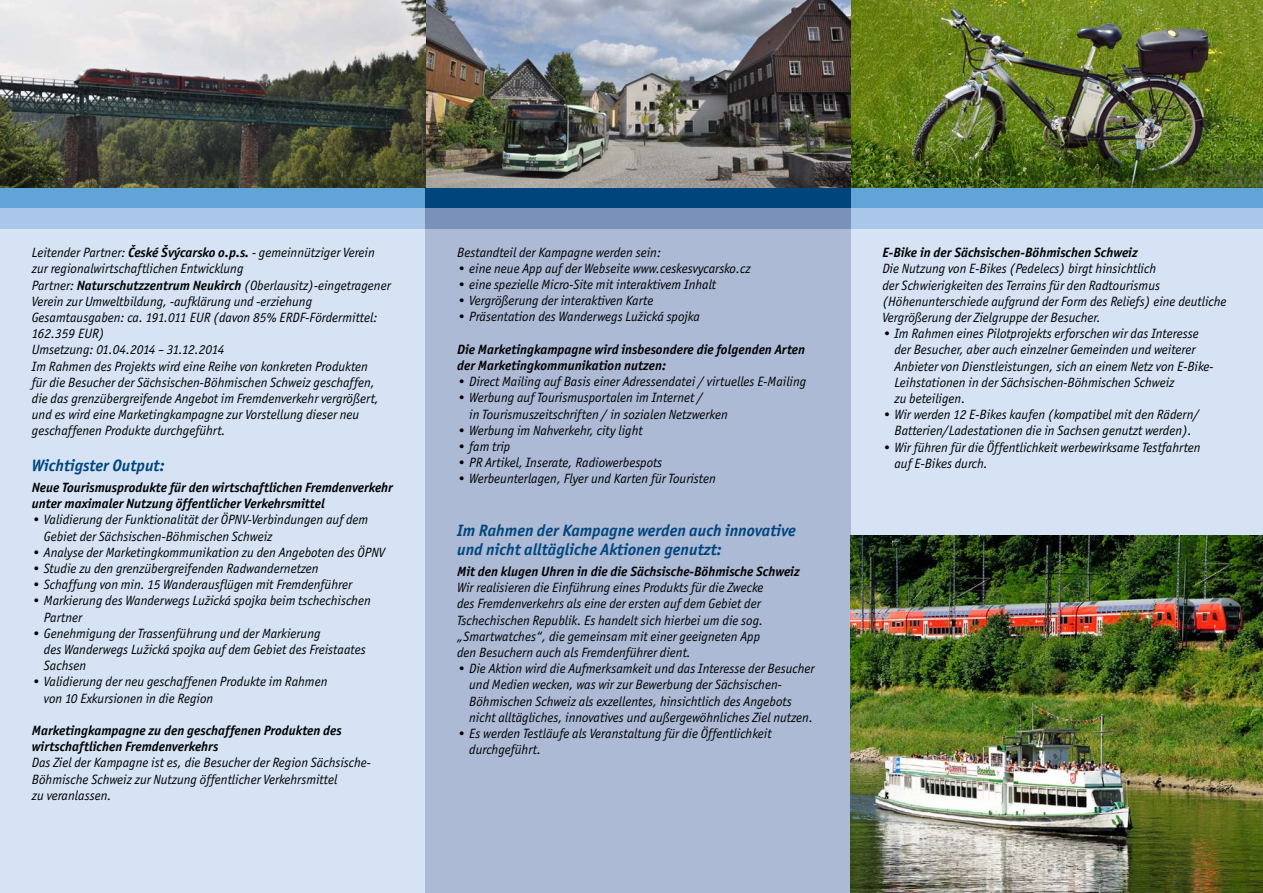
<style>
.page{position:relative;width:1263px;height:893px;background:#fff}
.page>*{position:absolute;margin:0;border:0;box-sizing:border-box;transform-origin:0 0}
.t1{font:italic 700 16.5px/19.8px "Officina San Itc TCE";color:#00457c}
.t2{font:italic 13.5px/16.2px "Officina San Itc TCE";color:#000}
.t3{font:italic 700 13.5px/16.2px "Officina San Itc TCE";color:#000}
.s1{font-weight:700}
</style>
<div class="page">
<div style="left:0;top:187px;width:425px;height:21px;background:#61a4d7"></div>
<div style="left:850px;top:187px;width:413px;height:21px;background:#61a4d7"></div>
<div style="left:425px;top:187px;width:425px;height:21px;background:#00457c"></div>
<div style="left:0;top:208px;width:425px;height:22px;background:#a8c7e9"></div>
<div style="left:0;top:230px;width:425px;height:663px;background:#d5e3f5"></div>
<div style="left:850px;top:208px;width:413px;height:22px;background:#a8c7e9"></div>
<div style="left:850px;top:230px;width:413px;height:663px;background:#d5e3f5"></div>
<div style="left:425px;top:208px;width:425px;height:22px;background:#7a92ba"></div>
<div style="left:425px;top:230px;width:425px;height:663px;background:#adbad6"></div>
<img style="left:0;top:0;width:1263px;height:187px">
<img style="left:850px;top:536px;width:413px;height:357px">
<p class="t2" style="left:32px;top:245px;width:360px">Leitender Partner: <span class="s1">České Švýcarsko o.p.s.</span> - gemeinnütziger Verein zur regionalwirtschaftlichen Entwicklung<br>Partner: <span class="s1">Naturschutzzentrum Neukirch</span> (Oberlausitz)-eingetragener Verein zur Umweltbildung, -aufklärung und -erziehung Gesamtausgaben: ca. 191.011 EUR (davon 85% ERDF-Fördermittel:<br>162.359 EUR)<br>Umsetzung: 01.04.2014 – 31.12.2014<br>Im Rahmen des Projekts wird eine Reihe von konkreten Produkten<br>für die Besucher der Sächsischen-Böhmischen Schweiz geschaffen, die das grenzübergreifende Angebot im Fremdenverkehr vergrößert, und es wird eine Marketingkampagne zur Vorstellung dieser neu geschaffenen Produkte durchgeführt.</p>
<p class="t1" style="left:32px;top:456px;width:134px">Wichtigster Output:</p>
<p class="t3" style="left:32px;top:479px;width:363px">Neue Tourismusprodukte für den wirtschaftlichen Fremdenverkehr unter maximaler Nutzung öffentlicher Verkehrsmittel</p>
<p class="t2" style="left:44px;top:512px;width:326px;text-indent:-12px">• Validierung der Funktionalität der ÖPNV-Verbindungen auf dem<br>Gebiet der Sächsischen-Böhmischen Schweiz</p>
<p class="t2" style="left:32px;top:544px;width:354px">• Analyse der Marketingkommunikation zu den Angeboten des ÖPNV</p>
<p class="t2" style="left:32px;top:560px;width:288px">• Studie zu den grenzübergreifenden Radwandernetzen</p>
<p class="t2" style="left:32px;top:577px;width:322px">• Schaffung von min. 15 Wanderausflügen mit Fremdenführer</p>
<p class="t2" style="left:44px;top:593px;width:328px;text-indent:-12px">• Markierung des Wanderwegs Lužická spojka beim tschechischen<br>Partner</p>
<p class="t2" style="left:44px;top:625px;width:323px;text-indent:-12px">• Genehmigung der Trassenführung und der Markierung<br>des Wanderwegs Lužická spojka auf dem Gebiet des Freistaates<br>Sachsen</p>
<p class="t2" style="left:44px;top:674px;width:285px;text-indent:-12px">• Validierung der neu geschaffenen Produkte im Rahmen von 10 Exkursionen in die Region</p>
<p class="t3" style="left:32px;top:722px;width:311px">Marketingkampagne zu den geschaffenen Produkten des wirtschaftlichen Fremdenverkehrs</p>
<p class="t2" style="left:32px;top:755px;width:341px">Das Ziel der Kampagne ist es, die Besucher der Region Sächsische-<br>Böhmische Schweiz zur Nutzung öffentlicher Verkehrsmittel<br>zu veranlassen.</p>
<p class="t2" style="left:457px;top:244px;width:205px">Bestandteil der Kampagne werden sein:</p>
<p class="t2" style="left:457px;top:260px;width:295px">• eine neue App auf der Webseite www.ceskesvycarsko.cz</p>
<p class="t2" style="left:457px;top:277px;width:261px">• eine spezielle Micro-Site mit interaktivem Inhalt</p>
<p class="t2" style="left:457px;top:293px;width:198px">• Vergrößerung der interaktiven Karte</p>
<p class="t2" style="left:457px;top:309px;width:244px">• Präsentation des Wanderwegs Lužická spojka</p>
<p class="t3" style="left:457px;top:341px;width:349px">Die Marketingkampagne wird insbesondere die folgenden Arten der Marketingkommunikation nutzen:</p>
<p class="t2" style="left:457px;top:374px;width:351px">• Direct Mailing auf Basis einer Adressendatei / virtuelles E-Mailing</p>
<p class="t2" style="left:469px;top:390px;width:260px;text-indent:-12px">• Werbung auf Tourismusportalen im Internet /<br>in Tourismuszeitschriften / in sozialen Netzwerken</p>
<p class="t2" style="left:457px;top:422px;width:187px">• Werbung im Nahverkehr, city light</p>
<p class="t2" style="left:457px;top:439px;width:55px">• fam trip</p>
<p class="t2" style="left:457px;top:455px;width:207px">• PR Artikel, Inserate, Radiowerbespots</p>
<p class="t2" style="left:457px;top:471px;width:260px">• Werbeunterlagen, Flyer und Karten für Touristen</p>
<p class="t1" style="left:457px;top:520px;width:340px">Im Rahmen der Kampagne werden auch innovative und nicht alltägliche Aktionen genutzt:</p>
<p class="t3" style="left:457px;top:563px;width:344px">Mit den klugen Uhren in die die Sächsische-Böhmische Schweiz</p>
<p class="t2" style="left:457px;top:580px;width:308px">Wir realisieren die Einführung eines Produkts für die Zwecke des Fremdenverkehrs als eine der ersten auf dem Gebiet der Tschechischen Republik. Es handelt sich hierbei um die sog. „Smartwatches“, die gemeinsam mit einer geeigneten App den Besuchern auch als Fremdenführer dient.</p>
<p class="t2" style="left:469px;top:661px;width:347px;text-indent:-12px">• Die Aktion wird die Aufmerksamkeit und das Interesse der Besucher und Medien wecken, was wir zur Bewerbung der Sächsischen-Böhmischen Schweiz als exzellentes, hinsichtlich des Angebots nicht alltägliches, innovatives und außergewöhnliches Ziel nutzen.</p>
<p class="t2" style="left:469px;top:725px;width:304px;text-indent:-12px">• Es werden Testläufe als Veranstaltung für die Öffentlichkeit durchgeführt.</p>
<p class="t3" style="left:882px;top:244px;width:257px">E-Bike in der Sächsischen-Böhmischen Schweiz</p>
<p class="t2" style="left:882px;top:261px;width:346px">Die Nutzung von E-Bikes (Pedelecs) birgt hinsichtlich<br>der Schwierigkeiten des Terrains für den Radtourismus (Höhenunterschiede aufgrund der Form des Reliefs) eine deutliche Vergrößerung der Zielgruppe der Besucher.</p>
<p class="t2" style="left:894px;top:326px;width:321px;text-indent:-12px">• Im Rahmen eines Pilotprojekts erforschen wir das Interesse der Besucher, aber auch einzelner Gemeinden und weiterer Anbieter von Dienstleistungen, sich an einem Netz von E-Bike-Leihstationen in der Sächsischen-Böhmischen Schweiz<br>zu beteiligen.</p>
<p class="t2" style="left:882px;top:407px;width:319px;text-align:center">• Wir werden 12 E-Bikes kaufen (kompatibel mit den Rädern/<br>Batterien/Ladestationen die in Sachsen genutzt werden).</p>
<p class="t2" style="left:894px;top:439px;width:308px;text-indent:-12px">• Wir führen für die Öffentlichkeit werbewirksame Testfahrten auf E-Bikes durch.</p>
</div>
